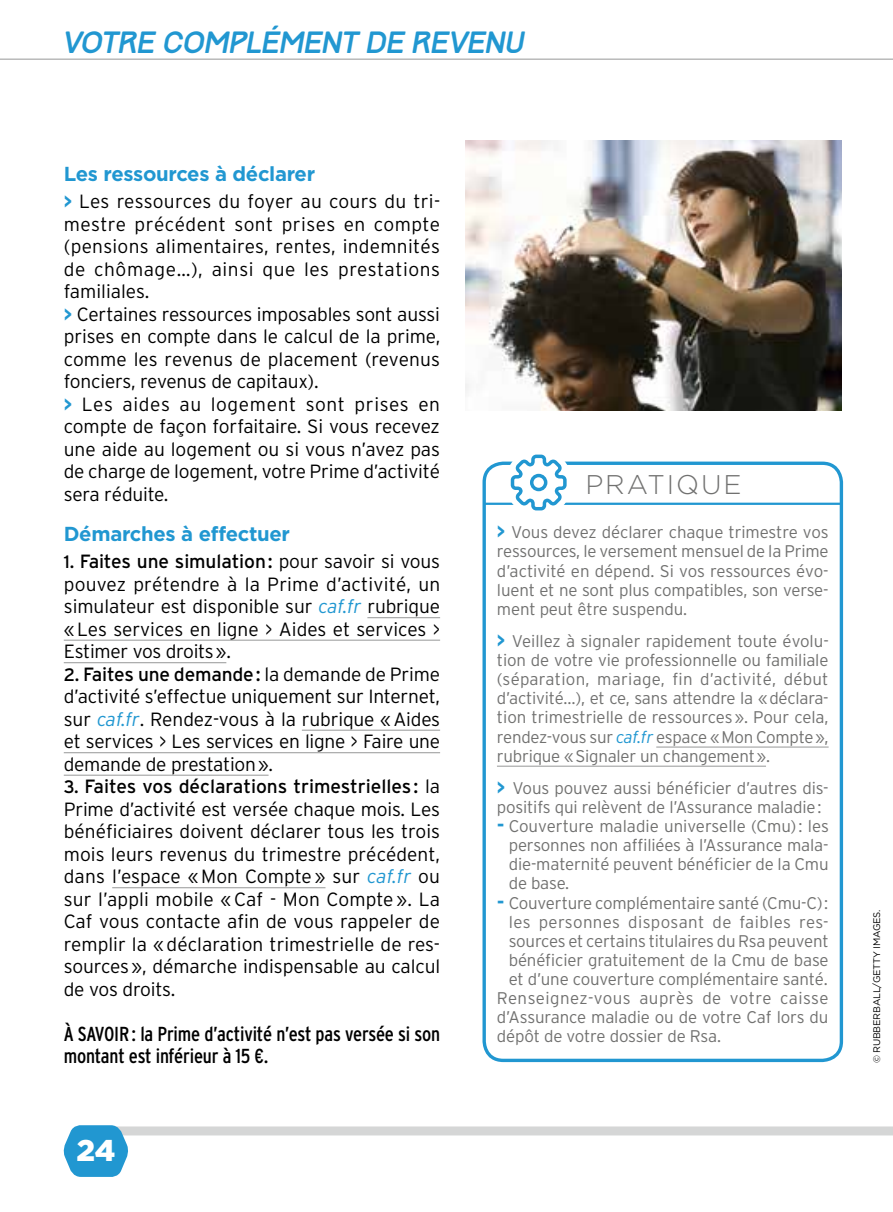
<style>
.page{position:relative;width:893px;height:1212px;background:#fff}
.page>*{position:absolute;margin:0;border:0;box-sizing:border-box;transform-origin:0 0}
.t1{font:900 29.93px "Gotham";color:#fff}
.t2{font:italic 27px "Track";letter-spacing:-.01em;color:#2197d1}
.t3{font:300 27px "Gotham";letter-spacing:.07em;color:#717170}
.t4{font:condensed 20.25px/22.5px "Interstate";letter-spacing:-.01em;color:#000}
.t5{font:700 20.25px "Gotham";letter-spacing:-.015em;color:#2197d1}
.t6{font:300 19.12px/22.5px "Interstate";letter-spacing:-.005em;color:#000;text-align:justify}
.t7{font:300 16.88px/19.1px "Interstate";letter-spacing:-.01em;color:#717170;text-align:justify}
.t8{font:300 16.88px "Interstate";letter-spacing:.025em;color:#717170}
.t9{font:300 16.88px "Interstate";letter-spacing:.03em;color:#717170}
.t10{font:9.45px "Gotham";color:#000}
.s1{font-weight:700;color:#2197d1}
.s2{font-weight:400;font-size:18px}
.s3{font-weight:400}
.s4{font-style:italic;color:#2197d1}
.s5{font-weight:700;font-size:19.12px;color:#2197d1}
</style>
<div class="page">
<div style="left:99px;top:1126px;width:794px;height:9px;background:#d5d6d6"></div>
<svg style="left:63px;top:1125px;width:66px;height:52px;background:#45a7d7"></svg>
<hr style="left:0;top:59px;width:893px;height:1px;background:#a2a3a3">
<hr style="left:367px;top:617px;width:73px;height:1px;background:#a2a3a3">
<hr style="left:64px;top:640px;width:376px;height:1px;background:#a2a3a3">
<hr style="left:64px;top:662px;width:162px;height:1px;background:#a2a3a3">
<hr style="left:302px;top:730px;width:138px;height:1px;background:#a2a3a3">
<hr style="left:64px;top:752px;width:376px;height:1px;background:#a2a3a3">
<hr style="left:64px;top:775px;width:205px;height:1px;background:#a2a3a3">
<hr style="left:112px;top:887px;width:213px;height:1px;background:#a2a3a3">
<hr style="left:484px;top:503px;width:357px;height:2px;background:#2197d1">
<div style="left:482px;top:462px;width:361px;height:600px;border:3px solid #2197d1;border-radius:19px"></div>
<hr style="left:656px;top:746px;width:173px;height:2px;background:#a2a3a3">
<hr style="left:497px;top:766px;width:269px;height:1px;background:#a2a3a3">
<div style="left:505px;top:449px;width:67px;height:67px;background:#fff;border-radius:50%"></div>
<svg style="left:511px;top:455px;width:56px;height:55px"></svg>
<img style="left:466px;top:141px;width:376px;height:270px">
<h2 class="t2" style="left:64px;top:26px;width:463px">VOTRE COMPLÉMENT DE REVENU</h2>
<p class="t5" style="left:64px;top:160px;width:253px">Les ressources à déclarer</p>
<p class="t6" style="left:64px;top:190px;width:378px;text-align:left"><span class="s1">&gt;</span> Les ressources du foyer au cours du tri&shy;mestre précédent sont prises en compte (pensions alimentaires, rentes, indemnités de chômage…), ainsi que les prestations familiales.<br><span class="s1">&gt;</span> Certaines ressources imposables sont aussi prises en compte dans le calcul de la prime, comme les revenus de placement (revenus fonciers, revenus de capitaux).<br><span class="s1">&gt;</span> Les aides au logement sont prises en compte de façon forfaitaire. Si vous recevez une aide au logement ou si vous n’avez pas de charge de logement, votre Prime d’activité sera réduite.</p>
<p class="t5" style="left:64px;top:520px;width:228px">Démarches à effectuer</p>
<p class="t6" style="left:64px;top:550px;width:378px"><span class="s2">1.</span> <span class="s3">Faites une simulation:</span> pour savoir si vous pouvez prétendre à la Prime d’activité, un simulateur est disponible sur <span class="s4">caf.fr</span> rubrique «Les services en ligne &gt; Aides et services &gt; Estimer vos droits».</p>
<p class="t6" style="left:64px;top:662px;width:378px"><span class="s2">2.</span> <span class="s3">Faites une demande:</span> la demande de Prime d’activité s’effectue uniquement sur Internet, sur <span class="s4">caf.fr</span>. Rendez-vous à la rubrique «Aides et services &gt; Les services en ligne &gt; Faire une demande de prestation».</p>
<p class="t6" style="left:64px;top:775px;width:378px"><span class="s2">3.</span> <span class="s3">Faites vos déclarations trimestrielles:</span> la Prime d’activité est versée chaque mois. Les bénéficiaires doivent déclarer tous les trois mois leurs revenus du trimestre précédent, dans l’espace «Mon Compte» sur <span class="s4">caf.fr</span> ou sur l’appli mobile «Caf - Mon Compte». La Caf vous contacte afin de vous rappeler de remplir la «déclaration trimestrielle de res&shy;sources», démarche indispensable au calcul de vos droits.</p>
<p class="t4" style="left:64px;top:1022px;width:378px">à savoi r: la Prime d’activité n’est pas versée si son montant est inférieur à 15 €.</p>
<h1 class="t1" style="left:77px;top:1130px;width:40px">24</h1>
<h2 class="t3" style="left:585px;top:468px;width:158px">PRATIQUE</h2>
<p class="t7" style="left:497px;top:523px;width:333px"><span class="s5">&gt;</span> Vous devez déclarer chaque trimestre vos ressources, le versement mensuel de la Prime d’activité en dépend. Si vos ressources évo&shy;luent et ne sont plus compatibles, son verse&shy;ment peut être suspendu.</p>
<p class="t7" style="left:497px;top:631px;width:333px"><span class="s5">&gt;</span> Veillez à signaler rapidement toute évolu&shy;tion de votre vie professionnelle ou familiale (séparation, mariage, fin d’activité, début d’activité…), et ce, sans attendre la «déclara&shy;tion trimestrielle de ressources». Pour cela, rendez-vous sur <span class="s4">caf.fr</span> espace «Mon Compte», rubrique «Signaler un changement».</p>
<p class="t7" style="left:497px;top:778px;width:333px"><span class="s5">&gt;</span> Vous pouvez aussi bénéficier d’autres dis&shy;positifs qui relèvent de l’Assurance maladie:</p>
<p class="t7" style="left:509px;top:816px;width:322px;text-indent:-12px"><span class="s5">-</span> Couverture maladie universelle (Cmu): les personnes non affiliées à l’Assurance mala&shy;die-maternité peuvent bénéficier de la Cmu de base.</p>
<p class="t7" style="left:497px;top:893px;width:333px"><span class="s5">-</span> Couverture complémentaire santé (Cmu-C):</p>
<p class="t8" style="left:509px;top:911px;width:321px">les personnes disposant de faibles res-</p>
<p class="t7" style="left:509px;top:931px;width:321px">sources et certains titulaires du Rsa peuvent</p>
<p class="t7" style="left:509px;top:950px;width:321px">bénéficier gratuitement de la Cmu de base</p>
<p class="t7" style="left:509px;top:969px;width:321px">et d’une couverture complémentaire santé.</p>
<p class="t9" style="left:497px;top:988px;width:333px">Renseignez-vous auprès de votre caisse</p>
<p class="t7" style="left:497px;top:1007px;width:333px">d’Assurance maladie ou de votre Caf lors du</p>
<p class="t7" style="left:497px;top:1027px;width:226px">dépôt de votre dossier de Rsa.</p>
<p class="t10" style="left:871px;top:1063px;width:155px;rotate:-90deg">© Rubberball/Getty Images.</p>
</div>
